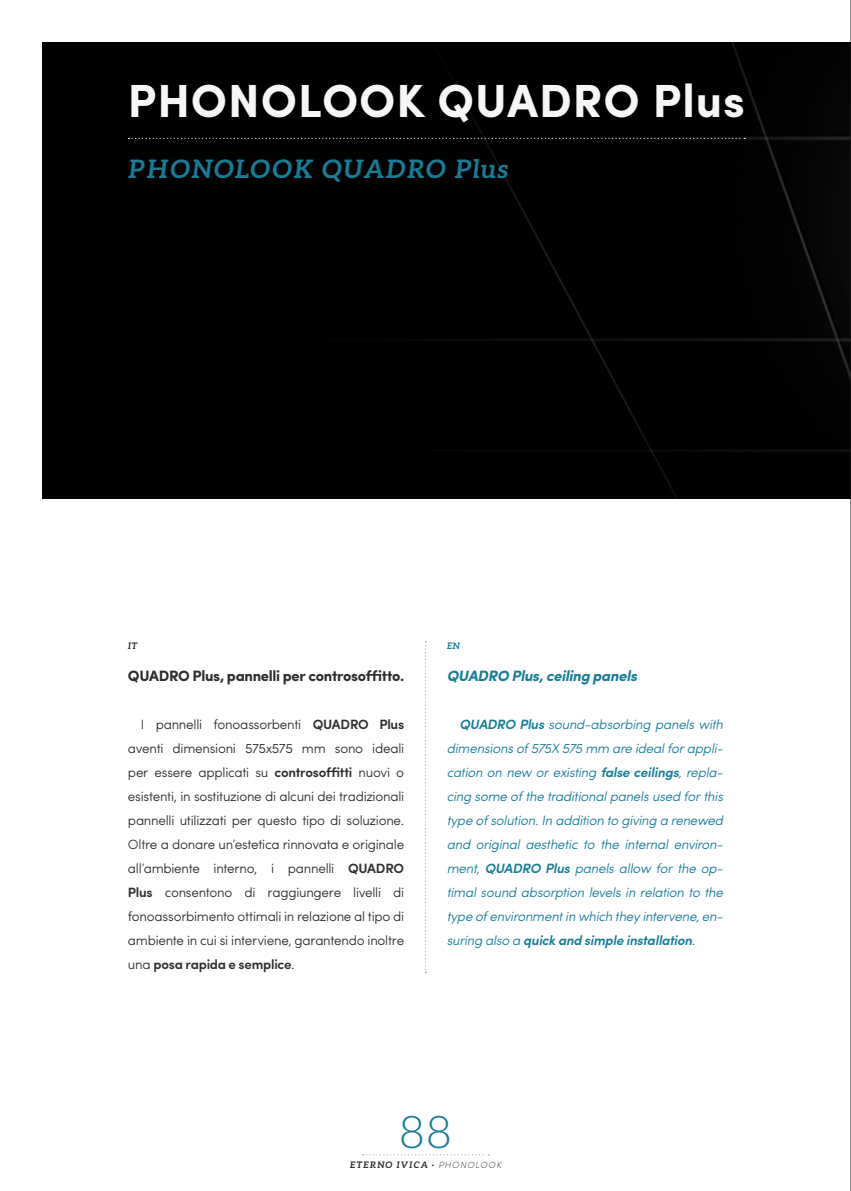
<style>
.page{position:relative;width:851px;height:1191px;background:#fff}
.page>*{position:absolute;margin:0;border:0;box-sizing:border-box;transform-origin:0 0}
.t1{font:700 46.5px "Sofia Pro";letter-spacing:.02em;color:#f6f6f6}
.t2{font:300 45px "Aleo";color:#177c96}
.t3{font:italic 700 25.5px "Aleo";letter-spacing:.05em;color:#177c96}
.t4{font:700 15px "Sofia Pro";letter-spacing:-.025em;color:#2e2d2c}
.t5{font:italic 700 15px "Sofia Pro";letter-spacing:-.02em;color:#177c96}
.t6{font:300 13.5px/24px "Sofia Pro";letter-spacing:-.02em;color:#2e2d2c;text-align:justify}
.t7{font:italic 300 13.5px/24px "Sofia Pro";letter-spacing:-.02em;color:#177c96;text-align:justify}
.t8{font:italic 700 9px "Aleo";letter-spacing:.085em;color:#2e2d2c}
.t9{font:italic 700 9px "Aleo";color:#177c96}
.s1{font-weight:600}
.s2{font-family:"Sofia Pro";font-weight:200}
</style>
<div class="page">
<div style="left:43px;top:43px;width:807px;height:455px;background:#000"></div>
<svg style="left:362px;top:1154px;width:127px;height:1px"></svg>
<svg style="left:128px;top:138px;width:617px;height:1px"></svg>
<svg style="left:425px;top:641px;width:1px;height:331px"></svg>
<hr style="left:850px;top:0;width:1px;height:1191px;background:#1d1d1b">
<h1 class="t1" style="left:128px;top:65px;width:618px">PHONOLOOK QUADRO Plus</h1>
<h3 class="t3" style="left:128px;top:154px;width:382px">PHONOLOOK QUADRO Plus</h3>
<p class="t8" style="left:128px;top:640px;width:11px">IT</p>
<p class="t9" style="left:446px;top:640px;width:15px">EN</p>
<p class="t4" style="left:128px;top:664px;width:278px">QUADRO Plus, pannelli per controsoffitto.</p>
<p class="t6" style="left:128px;top:711px;width:278px;text-indent:13px">I pannelli fonoassorbenti <span class="s1">QUADRO Plus </span>aventi dimensioni 575x575 mm sono ideali per essere applicati su <span class="s1">controsoffitti</span> nuovi o esistenti, in sostituzione di alcuni dei tradizionali pannelli utilizzati per questo tipo di soluzione.<br>Oltre a donare un’estetica rinnovata e originale all’ambiente interno, i pannelli <span class="s1">QUADRO Plus</span> consentono di raggiungere livelli di fonoassorbimento ottimali in relazione al tipo di ambiente in cui si interviene, garantendo inoltre una <span class="s1">posa rapida e semplice</span>.</p>
<p class="t5" style="left:446px;top:664px;width:192px">QUADRO Plus, ceiling panels</p>
<p class="t7" style="left:446px;top:711px;width:278px;text-indent:13px"><span class="s1">QUADRO Plus</span> sound-absorbing panels with dimensions of 575X 575 mm are ideal for appli&shy;cation on new or existing <span class="s1">false ceilings</span>, repla&shy;cing some of the traditional panels used for this type of solution. In addition to giving a renewed and original aesthetic to the internal environ&shy;ment, <span class="s1">QUADRO Plus</span> panels allow for the op&shy;timal sound absorption levels in relation to the type of environment in which they intervene, en&shy;suring also a <span class="s1">quick and simple installation</span>.</p>
<h2 class="t2" style="left:399px;top:1108px;width:54px">88</h2>
<p class="t8" style="left:350px;top:1159px;width:153px">ETERNO IVICA · <span class="s2">PHONOLOOK</span></p>
</div>
